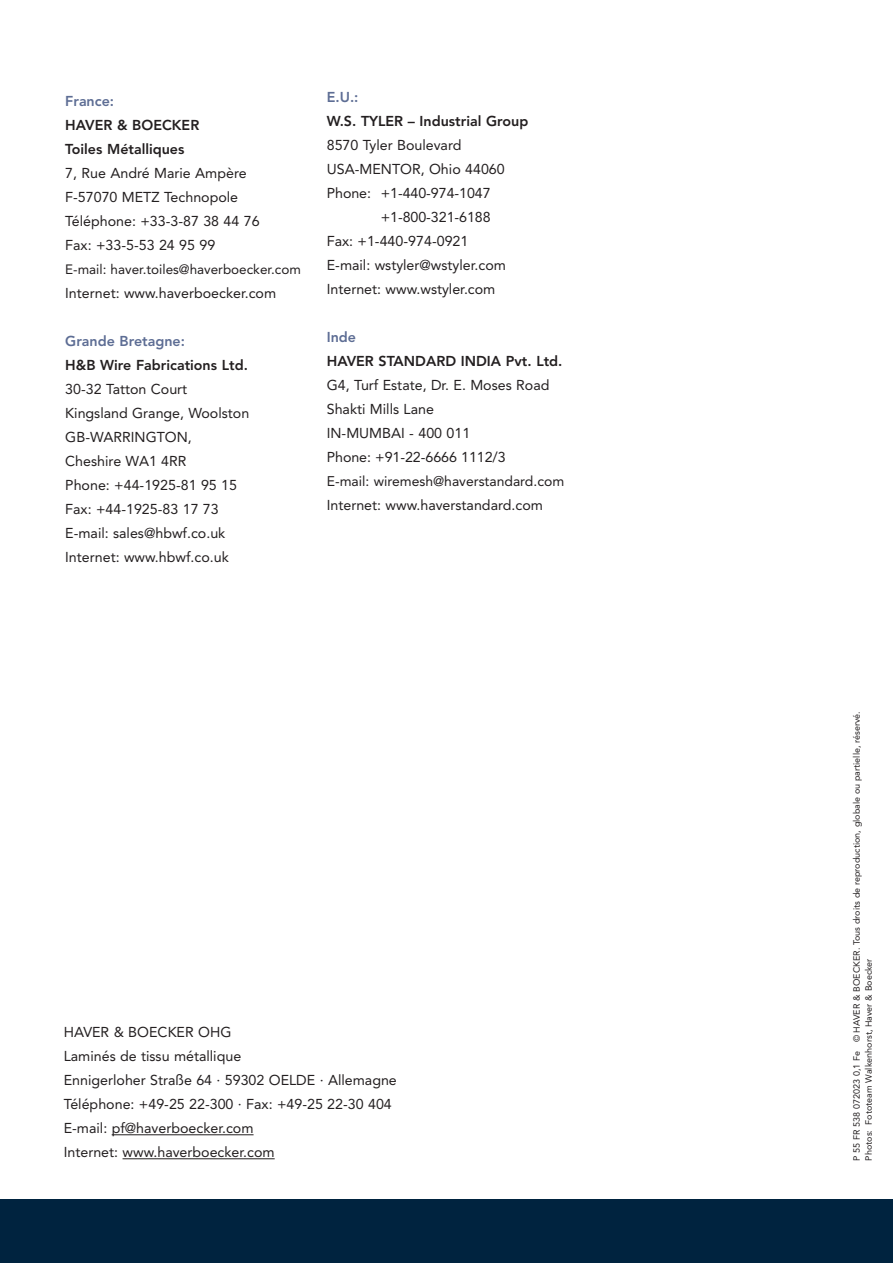
<style>
.page{position:relative;width:893px;height:1263px;background:#fff}
.page>*{position:absolute;margin:0;border:0;box-sizing:border-box;transform-origin:0 0}
.t1{font:14.25px/24px "Avenir LT Std";color:#231f20}
.t2{font:800 14.25px/24px "Avenir LT Std";color:#231f20}
.t3{font:800 14.25px "Avenir LT Std";color:#5d6d94}
.t4{font:13.95px "Avenir LT Std";color:#231f20}
.t5{font:13.5px "Avenir LT Std";color:#231f20}
.t6{font:9px/12px "Avenir LT Std";color:#231f20}
</style>
<div class="page">
<hr style="left:112px;top:1134px;width:142px;height:1px;background:#231f20">
<hr style="left:123px;top:1158px;width:152px;height:1px;background:#231f20">
<div style="left:0;top:1199px;width:893px;height:64px;background:#00233f"></div>
<p class="t3" style="left:65px;top:92px;width:50px">France:</p>
<p class="t2" style="left:65px;top:113px;width:136px">HAVER &amp; BOECKER<br>Toiles Métalliques</p>
<p class="t1" style="left:65px;top:161px;width:196px">7, Rue André Marie Ampère<br>F-57070 METZ Technopole<br>Téléphone: +33-3-87 38 44 76<br>Fax: +33-5-53 24 95 99</p>
<p class="t5" style="left:65px;top:261px;width:237px">E-mail: haver.toiles@haverboecker.com</p>
<p class="t1" style="left:65px;top:281px;width:212px">Internet: www.haverboecker.com</p>
<p class="t3" style="left:65px;top:332px;width:121px">Grande Bretagne:</p>
<p class="t2" style="left:65px;top:353px;width:184px">H&amp;B Wire Fabrications Ltd.</p>
<p class="t1" style="left:65px;top:377px;width:186px">30-32 Tatton Court<br>Kingsland Grange, Woolston<br>GB-WARRINGTON,<br>Cheshire WA1 4RR<br>Phone: +44-1925-81 95 15<br>Fax: +44-1925-83 17 73<br>E-mail: sales@hbwf.co.uk<br>Internet: www.hbwf.co.uk</p>
<p class="t3" style="left:327px;top:89px;width:33px">E.U.:</p>
<p class="t2" style="left:327px;top:109px;width:203px">W.S. TYLER – Industrial Group</p>
<p class="t1" style="left:327px;top:133px;width:136px">8570 Tyler Boulevard</p>
<p class="t1" style="left:327px;top:157px;width:179px">USA-MENTOR, Ohio 44060</p>
<p class="t1" style="left:327px;top:181px;width:165px">Phone: +1-440-974-1047</p>
<p class="t1" style="left:381px;top:205px;width:111px">+1-800-321-6188</p>
<p class="t1" style="left:327px;top:229px;width:143px">Fax: +1-440-974-0921</p>
<p class="t1" style="left:327px;top:253px;width:181px">E-mail: wstyler@wstyler.com</p>
<p class="t1" style="left:327px;top:277px;width:170px">Internet: www.wstyler.com</p>
<p class="t3" style="left:327px;top:329px;width:31px">Inde</p>
<p class="t2" style="left:327px;top:349px;width:237px">HAVER STANDARD INDIA Pvt. Ltd.</p>
<p class="t1" style="left:327px;top:373px;width:224px">G4, Turf Estate, Dr. E. Moses Road<br>Shakti Mills Lane<br>IN-MUMBAI - 400 011<br>Phone: +91-22-6666 1112/3</p>
<p class="t4" style="left:327px;top:473px;width:239px">E-mail: wiremesh@haverstandard.com</p>
<p class="t1" style="left:327px;top:493px;width:218px">Internet: www.haverstandard.com</p>
<p class="t1" style="left:64px;top:1020px;width:335px">HAVER &amp; BOECKER OHG<br>Laminés de tissu métallique<br>Ennigerloher Straße 64 · 59302 OELDE · Allemagne Téléphone: +49-25 22-300 · Fax: +49-25 22-30 404<br>E-mail: pf@haverboecker.com<br>Internet: www.haverboecker.com</p>
<p class="t6" style="left:851px;top:1161px;width:451px;rotate:-90deg">P 55 FR 538 072023 0,1 Fe © HAVER &amp; BOECKER. Tous droits de reproduction, globale ou partielle, réservé.<br>Photos: Fototeam Walkenhorst, Haver &amp; Boecker</p>
</div>
